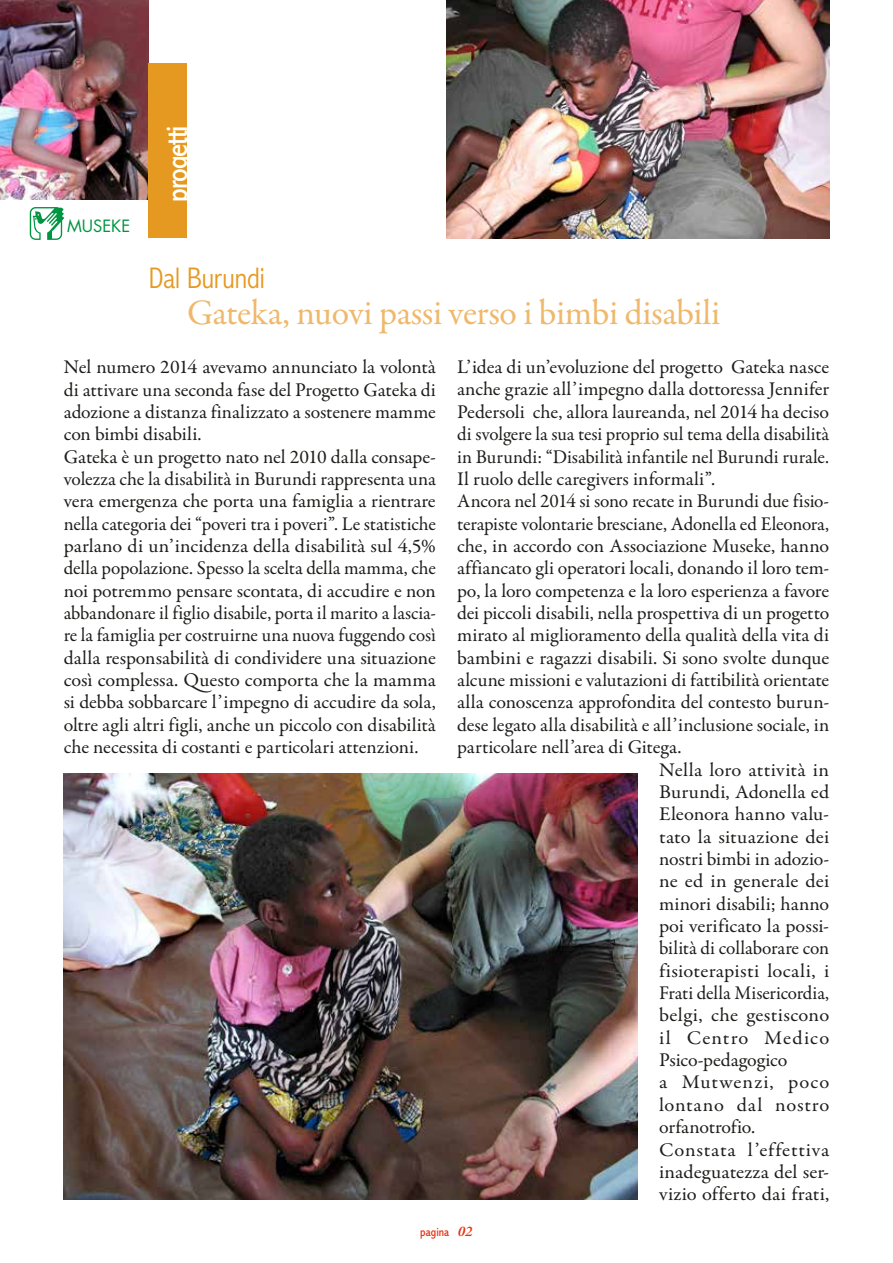
<style>
.page{position:relative;width:893px;height:1263px;background:#fff}
.page>*{position:absolute;margin:0;border:0;box-sizing:border-box;transform-origin:0 0}
.t1{font:36px "Garamond Premr Pro";letter-spacing:-.01em;color:#efb86b}
.t2{font:300 condensed 30px "Abadi MT Std";letter-spacing:-.005em;color:#e69920}
.t3{font:condensed 30px "Abadi MT Std";letter-spacing:-.04em;color:#fff}
.t4{font:19.5px/22.4px "Garamond Premr Pro";letter-spacing:-.005em;color:#1d1d1b}
.t5{font:19.5px "Garamond Premr Pro";letter-spacing:-.005em;color:#1d1d1b;scale:1.05 1}
.t6{font:19.5px "Garamond Premr Pro";letter-spacing:.015em;color:#1d1d1b;scale:1.05 1}
.t7{font:19.5px "Garamond Premr Pro";letter-spacing:.02em;color:#1d1d1b;scale:1.05 1}
.t8{font:19.5px "Garamond Premr Pro";letter-spacing:.04em;color:#1d1d1b;scale:1.05 1}
.t9{font:19.5px "Garamond Premr Pro";letter-spacing:.035em;color:#1d1d1b;scale:1.05 1}
.t10{font:19.5px "Garamond Premr Pro";letter-spacing:.05em;color:#1d1d1b;scale:1.05 1}
.t11{font:19.5px "Garamond Premr Pro";letter-spacing:.045em;color:#1d1d1b;scale:1.05 1}
.t12{font:16.5px "Futura Std";color:#009641}
.t13{font:condensed 12px "Abadi MT Std";color:#e63312}
.s1{font-family:"Garamond Premr Pro";font-weight:600;font-style:italic;font-stretch:normal;font-size:15px}
</style>
<div class="page">
<svg style="left:30px;top:207px;width:34px;height:33px"></svg>
<img style="left:446px;top:0;width:383px;height:238px">
<img style="left:0;top:0;width:149px;height:200px">
<div style="left:149px;top:64px;width:38px;height:174px;background:#e69920"></div>
<img style="left:64px;top:774px;width:574px;height:425px">
<p class="t12" style="left:67px;top:215px;width:65px">MUSEKE</p>
<h2 class="t3" style="left:161px;top:202px;width:78px;rotate:-90deg">progetti</h2>
<h2 class="t2" style="left:149px;top:262px;width:118px">Dal Burundi</h2>
<h1 class="t1" style="left:187px;top:291px;width:535px">Gateka, nuovi passi verso i bimbi disabili</h1>
<p class="t4" style="left:64px;top:356px;width:374px">Nel numero 2014 avevamo annunciato la volontà di attivare una seconda fase del Progetto Gateka di adozione a distanza finalizzato a sostenere mamme con bimbi disabili.<br>Gateka è un progetto nato nel 2010 dalla consape&shy;volezza che la disabilità in Burundi rappresenta una vera emergenza che porta una famiglia a rientrare nella categoria dei “poveri tra i poveri”. Le statistiche parlano di un’incidenza della disabilità sul 4,5% della popolazione. Spesso la scelta della mamma, che noi potremmo pensare scontata, di accudire e non abbandonare il figlio disabile, porta il marito a lascia&shy;re la famiglia per costruirne una nuova fuggendo così dalla responsabilità di condividere una situazione così complessa. Questo comporta che la mamma si debba sobbarcare l’impegno di accudire da sola, oltre agli altri figli, anche un piccolo con disabilità che necessita di costanti e particolari attenzioni.</p>
<p class="t4" style="left:457px;top:356px;width:374px">L’idea di un’evoluzione del progetto Gateka nasce</p>
<p class="t4" style="left:457px;top:379px;width:374px">anche grazie all’impegno dalla dottoressa Jennifer</p>
<p class="t4" style="left:457px;top:401px;width:374px">Pedersoli che, allora laureanda, nel 2014 ha deciso</p>
<p class="t4" style="left:457px;top:423px;width:373px">di svolgere la sua tesi proprio sul tema della disabilità</p>
<p class="t4" style="left:457px;top:446px;width:374px">in Burundi: “Disabilità infantile nel Burundi rurale.</p>
<p class="t4" style="left:457px;top:468px;width:259px">Il ruolo delle caregivers informali”.</p>
<p class="t4" style="left:457px;top:490px;width:374px">Ancora nel 2014 si sono recate in Burundi due fisio-</p>
<p class="t4" style="left:457px;top:513px;width:374px">terapiste volontarie bresciane, Adonella ed Eleonora,</p>
<p class="t4" style="left:457px;top:535px;width:374px">che, in accordo con Associazione Museke, hanno</p>
<p class="t4" style="left:457px;top:557px;width:374px">affiancato gli operatori locali, donando il loro tem-</p>
<p class="t4" style="left:457px;top:580px;width:374px">po, la loro competenza e la loro esperienza a favore</p>
<p class="t4" style="left:457px;top:602px;width:374px">dei piccoli disabili, nella prospettiva di un progetto</p>
<p class="t4" style="left:457px;top:624px;width:374px">mirato al miglioramento della qualità della vita di</p>
<p class="t4" style="left:457px;top:647px;width:374px">bambini e ragazzi disabili. Si sono svolte dunque</p>
<p class="t4" style="left:457px;top:669px;width:374px">alcune missioni e valutazioni di fattibilità orientate</p>
<p class="t4" style="left:457px;top:692px;width:374px">alla conoscenza approfondita del contesto burun-</p>
<p class="t4" style="left:457px;top:714px;width:374px">dese legato alla disabilità e all’inclusione sociale, in</p>
<p class="t4" style="left:457px;top:736px;width:226px">particolare nell’area di Gitega.</p>
<p class="t5" style="left:659px;top:758px;width:164px">Nella loro attività in</p>
<p class="t5" style="left:659px;top:780px;width:163px">Burundi, Adonella ed</p>
<p class="t5" style="left:659px;top:802px;width:163px">Eleonora hanno valu-</p>
<p class="t5" style="left:659px;top:825px;width:163px">tato la situazione dei</p>
<p class="t4" style="left:659px;top:848px;width:172px">nostri bimbi in adozio-</p>
<p class="t5" style="left:659px;top:869px;width:163px">ne ed in generale dei</p>
<p class="t4" style="left:659px;top:893px;width:172px">minori disabili; hanno</p>
<p class="t5" style="left:659px;top:914px;width:163px">poi verificato la possi-</p>
<p class="t4" style="left:659px;top:937px;width:172px">bilità di collaborare con</p>
<p class="t6" style="left:659px;top:959px;width:164px">fisioterapisti locali, i</p>
<p class="t4" style="left:659px;top:982px;width:172px">Frati della Misericordia,</p>
<p class="t7" style="left:659px;top:1003px;width:163px">belgi, che gestiscono</p>
<p class="t10" style="left:659px;top:1026px;width:163px">il Centro Medico</p>
<p class="t4" style="left:659px;top:1049px;width:130px">Psico-pedagogico</p>
<p class="t11" style="left:659px;top:1070px;width:164px">a Mutwenzi, poco</p>
<p class="t9" style="left:659px;top:1093px;width:163px">lontano dal nostro</p>
<p class="t4" style="left:659px;top:1116px;width:98px">orfanotrofio.</p>
<p class="t8" style="left:659px;top:1137px;width:163px">Constata l’effettiva</p>
<p class="t5" style="left:659px;top:1160px;width:163px">inadeguatezza del ser-</p>
<p class="t5" style="left:659px;top:1182px;width:163px">vizio offerto dai frati,</p>
<p class="t13" style="left:420px;top:1225px;width:54px">pagina <span class="s1">02</span></p>
</div>
